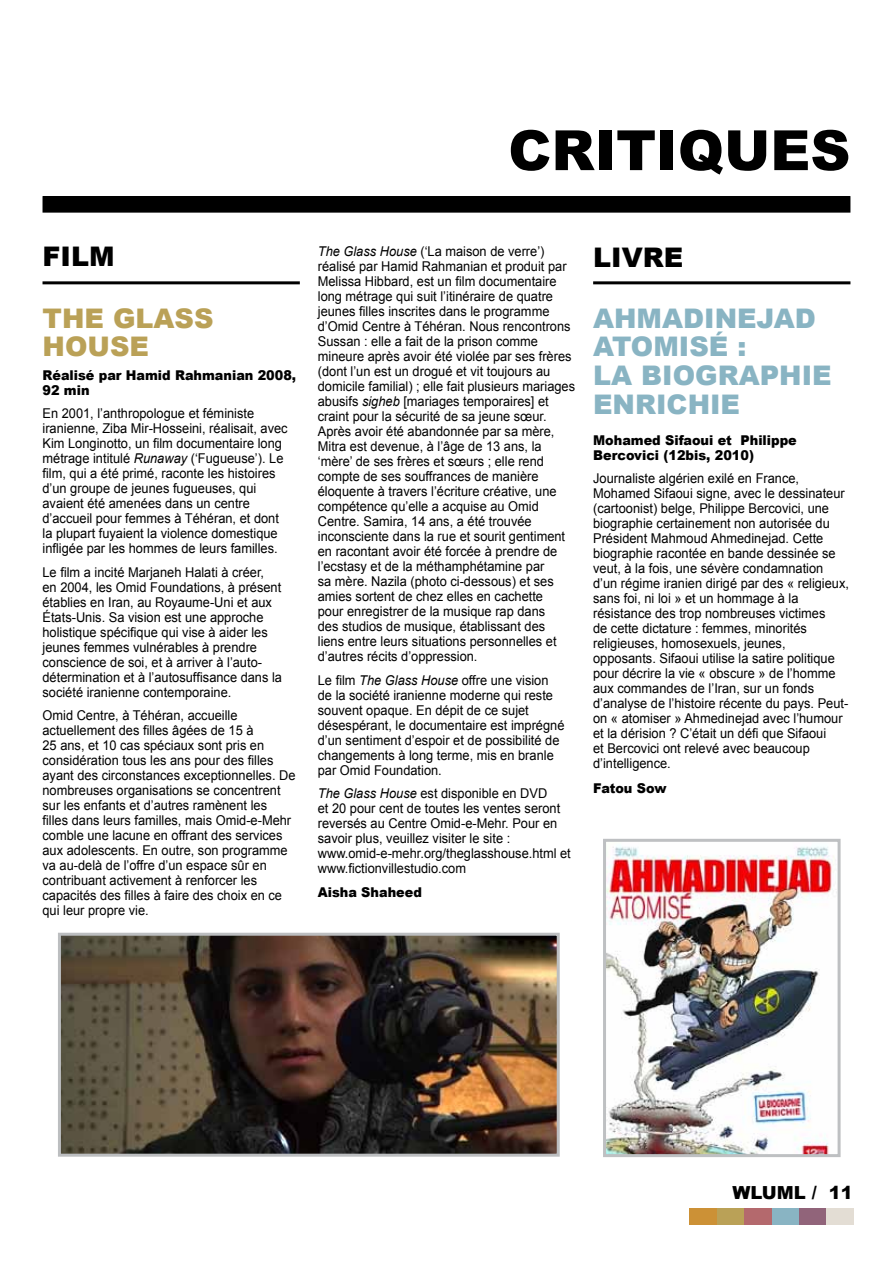
<style>
.page{position:relative;width:893px;height:1263px;background:#fff}
.page>*{position:absolute;margin:0;border:0;box-sizing:border-box;transform-origin:0 0}
.t1{font:900 55.5px "Arial";color:#000}
.t2{font:900 27px/28.5px "Arial";color:#89b4c3}
.t3{font:900 27px/28.5px "Arial";color:#baa157}
.t4{font:900 27px "Arial";color:#000}
.t5{font:900 18px "Arial";color:#000}
.t6{font:13.5px/15px "Arial";color:#000;scale:.95 1}
.t7{font:900 13.5px/15px "Arial";color:#000;scale:.95 1}
.s1{font-style:italic}
</style>
<div class="page">
<img style="left:62px;top:937px;width:494px;height:216px">
<div style="left:58px;top:933px;width:502px;height:224px;border:3px solid #bcbec0"></div>
<div style="left:43px;top:197px;width:807px;height:15px;background:#000"></div>
<div style="left:43px;top:196px;width:807px;height:17px;border:2px solid #000"></div>
<hr style="left:43px;top:281px;width:257px;height:3px;background:#000">
<hr style="left:593px;top:281px;width:257px;height:3px;background:#000">
<div style="left:689px;top:1208px;width:28px;height:17px;background:#cc9136"></div>
<div style="left:717px;top:1208px;width:27px;height:17px;background:#baa157"></div>
<div style="left:744px;top:1208px;width:28px;height:17px;background:#b4696d"></div>
<div style="left:772px;top:1208px;width:27px;height:17px;background:#89b4c3"></div>
<div style="left:799px;top:1208px;width:28px;height:17px;background:#91647a"></div>
<div style="left:827px;top:1208px;width:27px;height:17px;background:#e3ddd4"></div>
<img style="left:607px;top:846px;width:230px;height:307px">
<div style="left:603px;top:839px;width:238px;height:318px;border:3px solid #bec0c2"></div>
<h1 class="t1" style="left:508px;top:110px;width:344px">CRITIQUES</h1>
<h2 class="t4" style="left:43px;top:237px;width:74px">FILM</h2>
<h2 class="t3" style="left:43px;top:303px;width:172px">THE GLASS<br>HOUSE</h2>
<p class="t7" style="left:43px;top:367px;width:269px">Réalisé par Hamid Rahmanian 2008,<br>92 min</p>
<p class="t6" style="left:43px;top:406px;width:260px">En 2001, l’anthropologue et féministe iranienne, Ziba Mir-Hosseini, réalisait, avec Kim Longinotto, un film documentaire long métrage intitulé <span class="s1">Runaway</span> (‘Fugueuse’). Le film, qui a été primé, raconte les histoires d’un groupe de jeunes fugueuses, qui avaient été amenées dans un centre d’accueil pour femmes à Téhéran, et dont la plupart fuyaient la violence domestique infligée par les hommes de leurs familles.</p>
<p class="t6" style="left:43px;top:565px;width:254px">Le film a incité Marjaneh Halati à créer,<br>en 2004, les Omid Foundations, à présent établies en Iran, au Royaume-Uni et aux États-Unis. Sa vision est une approche holistique spécifique qui vise à aider les jeunes femmes vulnérables à prendre conscience de soi, et à arriver à l’auto&shy;détermination et à l’autosuffisance dans la société iranienne contemporaine.</p>
<p class="t6" style="left:43px;top:708px;width:268px">Omid Centre, à Téhéran, accueille actuellement des filles âgées de 15 à<br>25 ans, et 10 cas spéciaux sont pris en considération tous les ans pour des filles ayant des circonstances exceptionnelles. De nombreuses organisations se concentrent sur les enfants et d’autres ramènent les filles dans leurs familles, mais Omid-e-Mehr comble une lacune en offrant des services aux adolescents. En outre, son programme va au-delà de l’offre d’un espace sûr en contribuant activement à renforcer les capacités des filles à faire des choix en ce qui leur propre vie.</p>
<p class="t6" style="left:318px;top:244px;width:272px"><span class="s1">The Glass House</span> (‘La maison de verre’) réalisé par Hamid Rahmanian et produit par Melissa Hibbard, est un film documentaire long métrage qui suit l’itinéraire de quatre jeunes filles inscrites dans le programme d’Omid Centre à Téhéran. Nous rencontrons Sussan : elle a fait de la prison comme mineure après avoir été violée par ses frères (dont l’un est un drogué et vit toujours au domicile familial) ; elle fait plusieurs mariages abusifs <span class="s1">sigheb</span> [mariages temporaires] et craint pour la sécurité de sa jeune sœur.<br>Après avoir été abandonnée par sa mère, Mitra est devenue, à l’âge de 13 ans, la ‘mère’ de ses frères et sœurs ; elle rend compte de ses souffrances de manière éloquente à travers l’écriture créative, une compétence qu’elle a acquise au Omid Centre. Samira, 14 ans, a été trouvée inconsciente dans la rue et sourit gentiment en racontant avoir été forcée à prendre de l’ecstasy et de la méthamphétamine par<br>sa mère. Nazila (photo ci-dessous) et ses amies sortent de chez elles en cachette<br>pour enregistrer de la musique rap dans<br>des studios de musique, établissant des<br>liens entre leurs situations personnelles et d’autres récits d’oppression.</p>
<p class="t6" style="left:318px;top:673px;width:261px">Le film <span class="s1">The Glass House</span> offre une vision de la société iranienne moderne qui reste souvent opaque. En dépit de ce sujet désespérant, le documentaire est imprégné d’un sentiment d’espoir et de possibilité de changements à long terme, mis en branle par Omid Foundation.</p>
<p class="t6" style="left:318px;top:786px;width:268px"><span class="s1">The Glass House</span> est disponible en DVD<br>et 20 pour cent de toutes les ventes seront reversés au Centre Omid-e-Mehr. Pour en savoir plus, veuillez visiter le site : www.omid-e-mehr.org/theglasshouse.html et www.fictionvillestudio.com</p>
<p class="t7" style="left:318px;top:884px;width:111px">Aisha Shaheed</p>
<h2 class="t4" style="left:593px;top:238px;width:92px">LIVRE</h2>
<h2 class="t2" style="left:593px;top:303px;width:42px">Ahmadinejad<br>Atomis</h2>
<h2 class="t2" style="left:709px;top:332px;width:39px">É :</h2>
<h2 class="t2" style="left:593px;top:360px;width:68px">La biographie enrichie</h2>
<p class="t7" style="left:593px;top:432px;width:216px">Mohamed Sifaoui et Philippe<br>Bercovici (12bis, 2010)</p>
<p class="t6" style="left:593px;top:471px;width:271px">Journaliste algérien exilé en France, Mohamed Sifaoui signe, avec le dessinateur (cartoonist) belge, Philippe Bercovici, une biographie certainement non autorisée du Président Mahmoud Ahmedinejad. Cette biographie racontée en bande dessinée se veut, à la fois, une sévère condamnation d’un régime iranien dirigé par des « religieux, sans foi, ni loi » et un hommage à la résistance des trop nombreuses victimes<br>de cette dictature : femmes, minorités religieuses, homosexuels, jeunes, opposants. Sifaoui utilise la satire politique pour décrire la vie « obscure » de l’homme aux commandes de l’Iran, sur un fonds d’analyse de l’histoire récente du pays. Peut&shy;on « atomiser » Ahmedinejad avec l’humour et la dérision ? C’était un défi que Sifaoui<br>et Bercovici ont relevé avec beaucoup d’intelligence.</p>
<p class="t7" style="left:593px;top:780px;width:79px">Fatou Sow</p>
<h3 class="t5" style="left:732px;top:1179px;width:86px">WLUML /</h3>
<h3 class="t5" style="left:829px;top:1179px;width:26px">11</h3>
</div>
